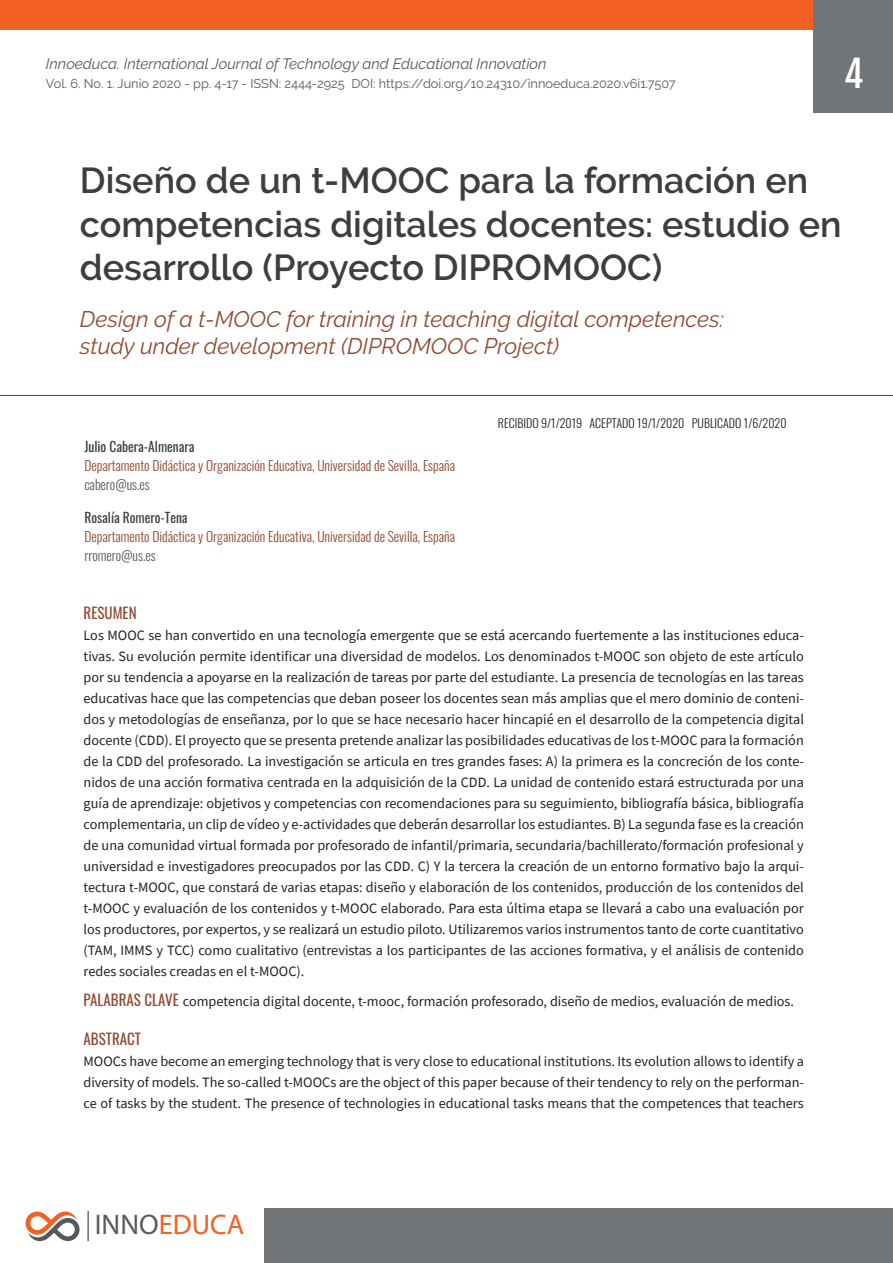
<style>
.page{position:relative;width:893px;height:1263px;background:#fff}
.page>*{position:absolute;margin:0;border:0;box-sizing:border-box;transform-origin:0 0}
.t1{font:600 36px/43.2px "Raleway";color:#3e3e3f}
.t2{font:36px "Fjalla One";color:#fff}
.t3{font:28.5px "Myriad Pro";color:#f26024}
.t4{font:italic 22.5px/27px "Raleway";color:#904a30}
.t5{font:italic 15px "Raleway";color:#57585a}
.t6{font:15px "Oswald";color:#914a30}
.t7{font:14.25px/21px "Source Sans Pro";color:#231f20;text-align:justify}
.t8{font:300 13.5px "Oswald";color:#904a30}
.t9{font:13.5px "Oswald";color:#3e3e3f}
.t10{font:300 13.5px "Oswald";color:#585a5e}
.t11{font:12.75px "Raleway";color:#57585a}
.t12{font:300 12px "Oswald";color:#231f20}
.s1{font-family:"Oswald";font-size:15px;color:#914a30}
.s2{color:#585a5e}
</style>
<div class="page">
<div style="left:0;top:0;width:893px;height:30px;background:#f26024"></div>
<div style="left:814px;top:0;width:79px;height:112px;background:#727578"></div>
<div style="left:264px;top:1209px;width:629px;height:54px;background:#727578"></div>
<img style="left:87px;top:1211px;width:2px;height:30px">
<svg style="left:26px;top:1211px;width:54px;height:30px"></svg>
<hr style="left:0;top:395px;width:893px;height:1px;background:#4b4c4d">
<p class="t5" style="left:46px;top:55px;width:502px">Innoeduca. International Journal of Technology and Educational Innovation</p>
<p class="t11" style="left:46px;top:76px;width:631px">Vol. 6. No. 1. Junio 2020 - pp. 4-17 - ISSN: 2444-2925 DOI: https://doi.org/10.24310/innoeduca.2020.v6i1.7507</p>
<h1 class="t2" style="left:844px;top:52px;width:21px">4</h1>
<h1 class="t1" style="left:80px;top:159px;width:763px">Diseño de un t-MOOC para la formación en competencias digitales docentes: estudio en desarrollo (Proyecto DIPROMOOC)</h1>
<h3 class="t4" style="left:80px;top:306px;width:646px">Design of a t-MOOC for training in teaching digital competences: study under development (DIPROMOOC Project)</h3>
<p class="t9" style="left:84px;top:434px;width:112px">Julio Cabera-Almenara</p>
<p class="t8" style="left:84px;top:454px;width:372px">Departamento Didáctica y Organización Educativa, Universidad de Sevilla, España</p>
<p class="t10" style="left:84px;top:473px;width:67px">cabero@us.es</p>
<p class="t9" style="left:84px;top:505px;width:105px">Rosalía Romero-Tena</p>
<p class="t8" style="left:84px;top:524px;width:372px">Departamento Didáctica y Organización Educativa, Universidad de Sevilla, España</p>
<p class="t10" style="left:84px;top:543px;width:73px">rromero@us.es</p>
<p class="t12" style="left:498px;top:412px;width:290px">RECIBIDO 9/1/2019 ACEPTADO 19/1/2020 PUBLICADO 1/6/2020</p>
<p class="t6" style="left:84px;top:599px;width:55px">RESUMEN</p>
<p class="t7" style="left:84px;top:624px;width:722px">Los MOOC se han convertido en una tecnología emergente que se está acercando fuertemente a las instituciones educa&shy;tivas. Su evolución permite identificar una diversidad de modelos. Los denominados t-MOOC son objeto de este artículo por su tendencia a apoyarse en la realización de tareas por parte del estudiante. La presencia de tecnologías en las tareas educativas hace que las competencias que deban poseer los docentes sean más amplias que el mero dominio de conteni&shy;dos y metodologías de enseñanza, por lo que se hace necesario hacer hincapié en el desarrollo de la competencia digital docente (CDD). El proyecto que se presenta pretende analizar las posibilidades educativas de los t-MOOC para la formación de la CDD del profesorado. La investigación se articula en tres grandes fases: A) la primera es la concreción de los conte&shy;nidos de una acción formativa centrada en la adquisición de la CDD. La unidad de contenido estará estructurada por una guía de aprendizaje: objetivos y competencias con recomendaciones para su seguimiento, bibliografía básica, bibliografía complementaria, un clip de vídeo y e-actividades que deberán desarrollar los estudiantes. B) La segunda fase es la creación de una comunidad virtual formada por profesorado de infantil/primaria, secundaria/bachillerato/formación profesional y universidad e investigadores preocupados por las CDD. C) Y la tercera la creación de un entorno formativo bajo la arqui&shy;tectura t-MOOC, que constará de varias etapas: diseño y elaboración de los contenidos, producción de los contenidos del t-MOOC y evaluación de los contenidos y t-MOOC elaborado. Para esta última etapa se llevará a cabo una evaluación por los productores, por expertos, y se realizará un estudio piloto. Utilizaremos varios instrumentos tanto de corte cuantitativo (TAM, IMMS y TCC) como cualitativo (entrevistas a los participantes de las acciones formativa, y el análisis de contenido redes sociales creadas en el t-MOOC).</p>
<p class="t7" style="left:84px;top:990px;width:712px"><span class="s1">PALABRAS CLAVE</span> competencia digital docente, t-mooc, formación profesorado, diseño de medios, evaluación de medios.</p>
<p class="t6" style="left:84px;top:1025px;width:59px">ABSTRACT</p>
<p class="t7" style="left:84px;top:1050px;width:722px">MOOCs have become an emerging technology that is very close to educational institutions. Its evolution allows to identify a diversity of models. The so-called t-MOOCs are the object of this paper because of their tendency to rely on the performan&shy;ce of tasks by the student. The presence of technologies in educational tasks means that the competences that teachers</p>
<h2 class="t3" style="left:95px;top:1207px;width:151px"><span class="s2">INNO</span>EDUCA</h2>
</div>
